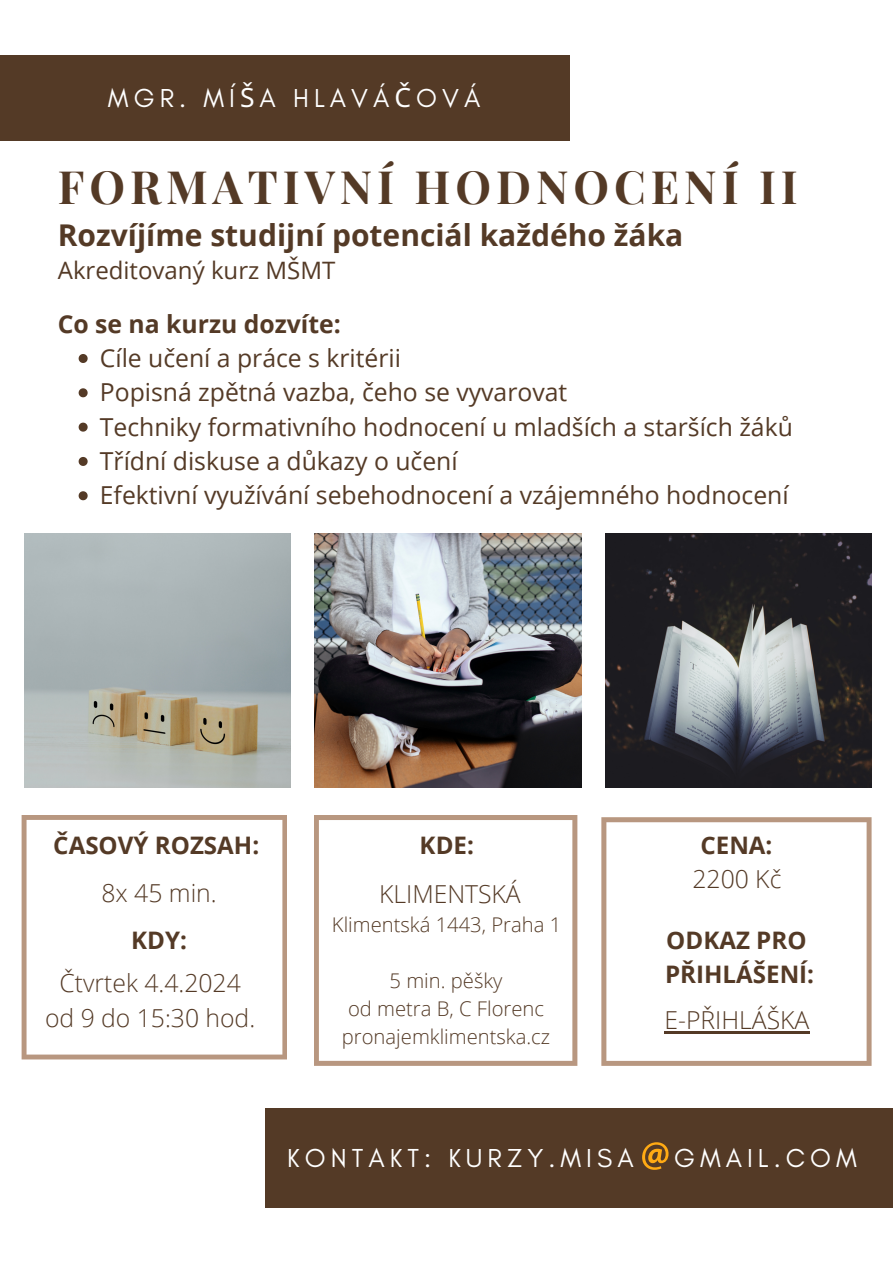
<style>
.page{position:relative;width:893px;height:1263px;background:#fff}
.page>*{position:absolute;margin:0;border:0;box-sizing:border-box;transform-origin:0 0}
.t1{font:700 45px "Playfair Display SC";letter-spacing:.11em;color:#543a26}
.t2{font:700 30px "Open Sans";color:#543a26}
.t3{font:26.47px "Glacial Indifference";letter-spacing:.19em;color:#fff}
.t4{font:24.75px "Open Sans";color:#543a26}
.t5{font:300 24.75px/34.3px "Open Sans";color:#543a26;text-align:center}
.t6{font:700 24.75px "Open Sans";color:#543a26}
.t7{font:700 24.15px/33.8px "Open Sans";color:#543a26}
.t8{font:24px "Open Sans";color:#543a26}
.t9{font:300 20.25px "Open Sans";color:#543a26}
.s1{font-family:"Noto Sans"}
</style>
<div class="page">
<div style="left:0;top:55px;width:569px;height:85px;background:#543a26"></div>
<svg style="left:22px;top:815px;width:265px;height:244px"></svg>
<img style="left:24px;top:533px;width:266px;height:255px">
<img style="left:605px;top:533px;width:266px;height:255px">
<img style="left:314px;top:533px;width:267px;height:255px">
<div style="left:265px;top:1108px;width:628px;height:99px;background:#543a26"></div>
<svg style="left:642px;top:1142px;width:26px;height:28px"></svg>
<svg style="left:314px;top:815px;width:263px;height:251px"></svg>
<svg style="left:601px;top:817px;width:270px;height:249px"></svg>
<svg style="left:79px;top:354px;width:9px;height:9px"></svg>
<svg style="left:79px;top:388px;width:9px;height:9px"></svg>
<svg style="left:79px;top:423px;width:9px;height:9px"></svg>
<svg style="left:79px;top:457px;width:9px;height:9px"></svg>
<svg style="left:79px;top:491px;width:9px;height:9px"></svg>
<hr style="left:664px;top:1031px;width:145px;height:2px;background:#543a26">
<p class="t3" style="left:108px;top:82px;width:374px">MGR. MÍ<span class="s1">Š</span>A HLAVÁ<span class="s1">Č</span>OVÁ</p>
<p class="t1" style="left:58px;top:155px;width:741px">FORMATIVNÍ HODNOCENÍ II</p>
<p class="t2" style="left:58px;top:214px;width:627px">Rozvíjíme studijní potenciál každého žáka</p>
<h3 class="t8" style="left:58px;top:254px;width:279px">Akreditovaný kurz MŠMT</h3>
<h4 class="t6" style="left:58px;top:306px;width:285px">Co se na kurzu dozvíte:</h4>
<h1 class="t4" style="left:100px;top:340px;width:302px">Cíle učení a práce s kritérii</h1>
<h2 class="t4" style="left:100px;top:375px;width:469px">Popisná zpětná vazba, čeho se vyvarovat</h2>
<h6 class="t4" style="left:100px;top:409px;width:694px">Techniky formativního hodnocení u mladších a starších žáků</h6>
<h5 class="t4" style="left:100px;top:443px;width:359px">Třídní diskuse a důkazy o učení</h5>
<p class="t4" style="left:100px;top:478px;width:690px">Efektivní využívání sebehodnocení a vzájemného hodnocení</p>
<h6 class="t7" style="left:53px;top:827px;width:207px">ČASOVÝ ROZSAH:</h6>
<h3 class="t5" style="left:101px;top:875px;width:117px">8x 45 min.</h3>
<p class="t7" style="left:131px;top:923px;width:57px">KDY:</p>
<h3 class="t5" style="left:45px;top:965px;width:212px">Čtvrtek 4.4.2024 od 9 do 15:30 hod.</h3>
<h6 class="t7" style="left:419px;top:827px;width:56px">KDE:</h6>
<h3 class="t5" style="left:379px;top:876px;width:143px">KLIMENTSKÁ</h3>
<p class="t9" style="left:332px;top:911px;width:231px">Klimentská 1443, Praha 1</p>
<h6 class="t9" style="left:389px;top:966px;width:114px">5 min. pěšky</h6>
<h3 class="t9" style="left:348px;top:994px;width:198px">od metra B, C Florenc</h3>
<h4 class="t9" style="left:342px;top:1022px;width:210px">pronajemklimentska.cz</h4>
<p class="t7" style="left:700px;top:827px;width:74px">CENA:</p>
<p class="t5" style="left:692px;top:862px;width:90px">2200 Kč</p>
<p class="t7" style="left:665px;top:923px;width:151px">ODKAZ PRO<br>PŘIHLÁŠENÍ:</p>
<p class="t5" style="left:664px;top:1002px;width:146px">E-PŘIHLÁŠKA</p>
<p class="t3" style="left:287px;top:1142px;width:348px">KONTAKT: KURZY.MISA</p>
<p class="t3" style="left:674px;top:1142px;width:184px">GMAIL.COM</p>
</div>
